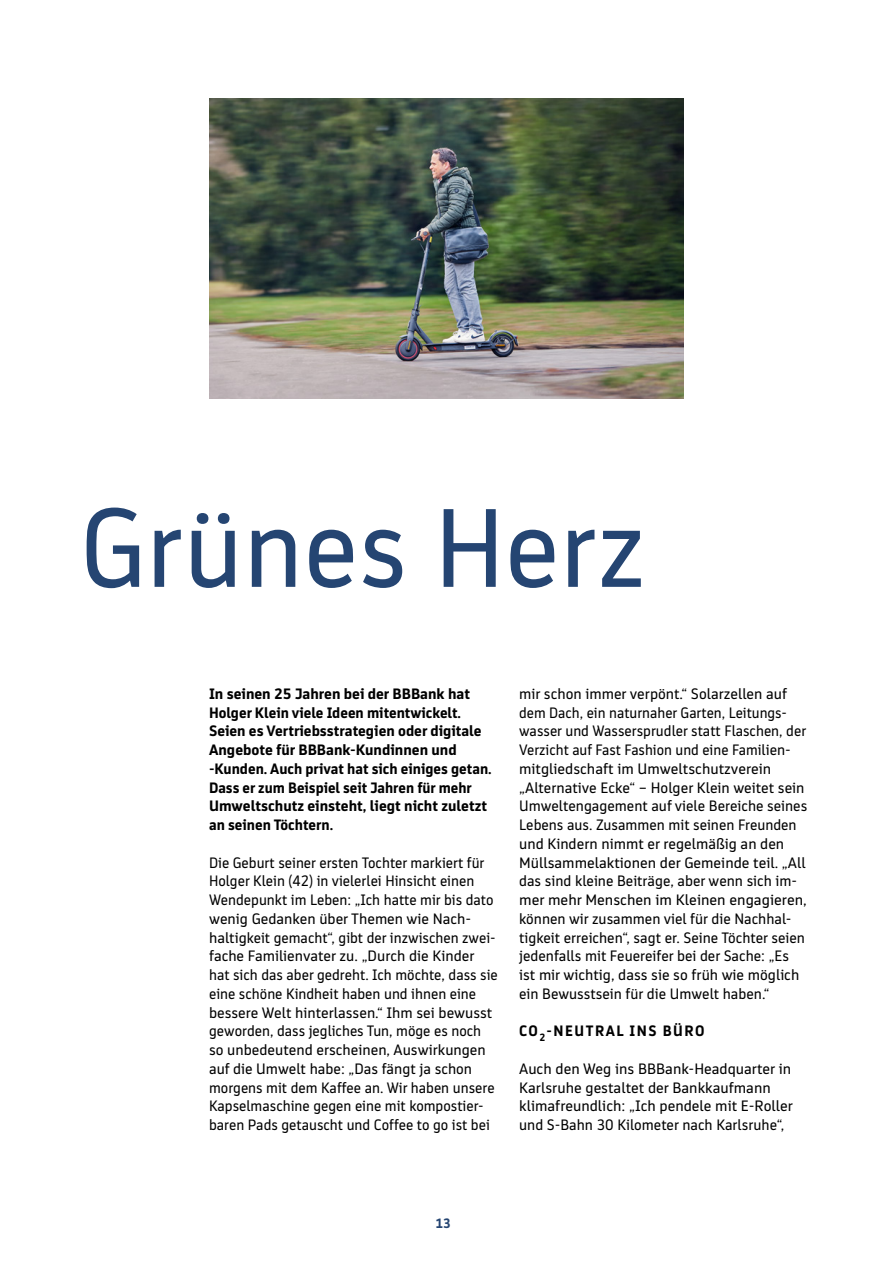
<style>
.page{position:relative;width:893px;height:1263px;background:#fff}
.page>*{position:absolute;margin:0;border:0;box-sizing:border-box;transform-origin:0 0}
.t1{font:111px "BB Bank Type";color:#254572}
.t2{font:15px/18.8px "BB Bank Type";color:#000}
.t3{font:700 15px/18.8px "BB Bank Type";color:#000}
.t4{font:700 15px "BB Bank Type";letter-spacing:.1em;color:#000}
.t5{font:700 13.5px "BB Bank Type";color:#254572}
</style>
<div class="page">
<img style="left:209px;top:99px;width:475px;height:300px">
<h1 class="t1" style="left:80px;top:486px;width:567px">Grünes Herz</h1>
<p class="t3" style="left:209px;top:684px;width:284px">In seinen 25 Jahren bei der BBBank hat Holger Klein viele Ideen mitentwickelt.<br>Seien es Vertriebsstrategien oder digitale Angebote für BBBank-Kundinnen und -Kunden. Auch privat hat sich einiges getan.<br>Dass er zum Beispiel seit Jahren für mehr Umweltschutz einsteht, liegt nicht zuletzt an seinen Töchtern.</p>
<p class="t2" style="left:209px;top:853px;width:290px">Die Geburt seiner ersten Tochter markiert für Holger Klein (42) in vielerlei Hinsicht einen Wendepunkt im Leben: „Ich hatte mir bis dato wenig Gedanken über Themen wie Nach&shy;haltigkeit gemacht“, gibt der inzwischen zwei&shy;fache Familienvater zu. „Durch die Kinder hat sich das aber gedreht. Ich möchte, dass sie eine schöne Kindheit haben und ihnen eine bessere Welt hinterlassen.“ Ihm sei bewusst geworden, dass jegliches Tun, möge es noch so unbedeutend erscheinen, Auswirkungen auf die Umwelt habe: „Das fängt ja schon morgens mit dem Kaffee an. Wir haben unsere Kapselmaschine gegen eine mit kompostier&shy;baren Pads getauscht und Coffee to go ist bei</p>
<p class="t2" style="left:519px;top:684px;width:290px">mir schon immer verpönt.“ Solarzellen auf dem Dach, ein naturnaher Garten, Leitungs&shy;wasser und Wassersprudler statt Flaschen, der Verzicht auf Fast Fashion und eine Familien&shy;mitgliedschaft im Umweltschutzverein „Alternative Ecke“ – Holger Klein weitet sein Umweltengagement auf viele Bereiche seines Lebens aus. Zusammen mit seinen Freunden und Kindern nimmt er regelmäßig an den Müllsammelaktionen der Gemeinde teil. „All das sind kleine Beiträge, aber wenn sich im&shy;mer mehr Menschen im Kleinen engagieren, können wir zusammen viel für die Nachhal&shy;tigkeit erreichen“, sagt er. Seine Töchter seien jedenfalls mit Feuereifer bei der Sache: „Es ist mir wichtig, dass sie so früh wie möglich ein Bewusstsein für die Umwelt haben.“</p>
<p class="t4" style="left:519px;top:1023px;width:187px">CO<sub>2</sub>-NEUTRAL INS BÜRO</p>
<p class="t2" style="left:519px;top:1059px;width:275px">Auch den Weg ins BBBank-Headquarter in Karlsruhe gestaltet der Bankkaufmann klimafreundlich: „Ich pendele mit E-Roller und S-Bahn 30 Kilometer nach Karlsruhe“,</p>
<p class="t5" style="left:435px;top:1215px;width:17px">13</p>
</div>
